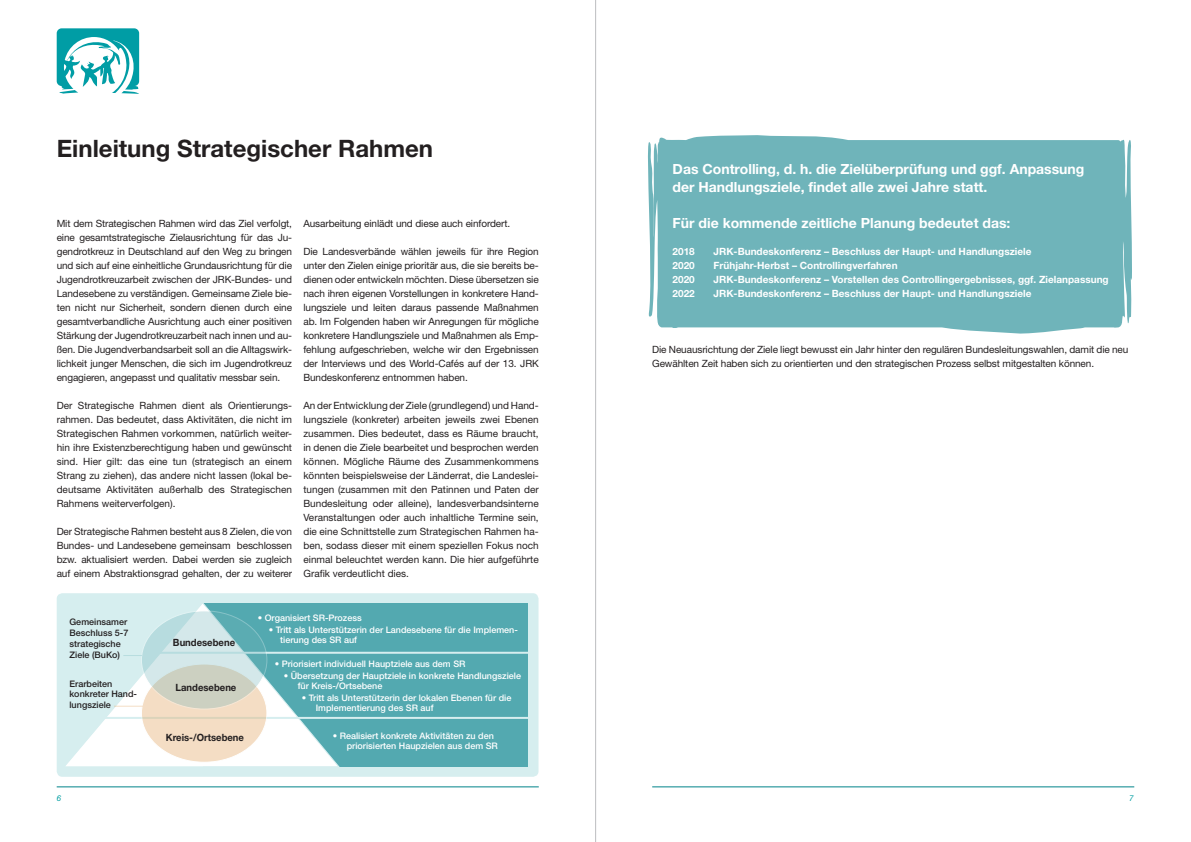
<style>
.page{position:relative;width:1191px;height:842px;background:#fff}
.page>*{position:absolute;margin:0;border:0;box-sizing:border-box;transform-origin:0 0}
.t1{font:700 24px "Helvetica Neue";color:#231f20}
.t2{font:700 14px/18px "Helvetica Neue";color:#fff}
.t3{font:10px/14px "Helvetica Neue";letter-spacing:-.01em;color:#231f20;text-align:justify}
.t4{font:700 10px "Helvetica Neue";color:#fff}
.t5{font:700 10px "Helvetica Neue";color:#231f20;scale:.95 1}
.t6{font:500 9px/10px "Helvetica Neue";color:#fff}
.t7{font:500 9px/10.8px "Helvetica Neue";color:#231f20}
.t8{font:italic 8px "Helvetica Neue";color:#009ea2}
</style>
<div class="page">
<svg style="left:57px;top:28px;width:82px;height:66px"></svg>
<svg style="left:648px;top:135px;width:484px;height:199px;background:#78b8be"></svg>
<hr style="left:57px;top:787px;width:482px;height:1px;background:#00848a">
<hr style="left:652px;top:787px;width:482px;height:1px;background:#00848a">
<div style="left:57px;top:593px;width:481px;height:184px;background:#d6eeef;border-radius:6px"></div>
<div style="left:203px;top:603px;width:325px;height:164px;background:#53a9b0"></div>
<svg style="left:66px;top:603px;width:275px;height:164px"></svg>
<hr style="left:90px;top:652px;width:442px;height:2px;background:#d6eeef">
<hr style="left:93px;top:717px;width:441px;height:2px;background:#d6eeef">
<svg style="left:141px;top:664px;width:126px;height:98px;background:#f3ddc4"></svg>
<svg style="left:141px;top:611px;width:126px;height:98px"></svg>
<svg style="left:123px;top:655px;width:19px;height:1px"></svg>
<svg style="left:114px;top:706px;width:29px;height:1px"></svg>
<hr style="left:595px;top:0;width:1px;height:842px;background:#bcbdc0">
<h1 class="t1" style="left:57px;top:133px;width:378px">Einleitung Strategischer Rahmen</h1>
<p class="t3" style="left:57px;top:216px;width:237px">Mit dem Strategischen Rahmen wird das Ziel verfolgt, eine gesamtstrategische Zielausrichtung für das Ju&shy;gendrotkreuz in Deutschland auf den Weg zu bringen und sich auf eine einheitliche Grundausrichtung für die Jugendrotkreuzarbeit zwischen der JRK-Bundes- und Landesebene zu verständigen. Gemeinsame Ziele bie&shy;ten nicht nur Sicherheit, sondern dienen durch eine gesamtverbandliche Ausrichtung auch einer positiven Stärkung der Jugendrotkreuzarbeit nach innen und au&shy;ßen. Die Jugendverbandsarbeit soll an die Alltagswirk&shy;lichkeit junger Menschen, die sich im Jugendrotkreuz engagieren, angepasst und qualitativ messbar sein.</p>
<p class="t3" style="left:57px;top:398px;width:237px">Der Strategische Rahmen dient als Orientierungs&shy;rahmen. Das bedeutet, dass Aktivitäten, die nicht im Strategischen Rahmen vorkommen, natürlich weiter&shy;hin ihre Existenzberechtigung haben und gewünscht sind. Hier gilt: das eine tun (strategisch an einem Strang zu ziehen), das andere nicht lassen (lokal be&shy;deutsame Aktivitäten außerhalb des Strategischen Rahmens weiterverfolgen).</p>
<p class="t3" style="left:57px;top:524px;width:237px">Der Strategische Rahmen besteht aus 8 Zielen, die von Bundes- und Landesebene gemeinsam beschlossen bzw. aktualisiert werden. Dabei werden sie zugleich auf einem Abstraktionsgrad gehalten, der zu weiterer</p>
<p class="t3" style="left:303px;top:216px;width:208px">Ausarbeitung einlädt und diese auch einfordert.</p>
<p class="t3" style="left:303px;top:244px;width:237px">Die Landesverbände wählen jeweils für ihre Region unter den Zielen einige prioritär aus, die sie bereits be&shy;dienen oder entwickeln möchten. Diese übersetzen sie nach ihren eigenen Vorstellungen in konkretere Hand&shy;lungsziele und leiten daraus passende Maßnahmen ab. Im Folgenden haben wir Anregungen für mögliche konkretere Handlungsziele und Maßnahmen als Emp&shy;fehlung aufgeschrieben, welche wir den Ergebnissen der Interviews und des World-Cafés auf der 13. JRK Bundeskonferenz entnommen haben.</p>
<p class="t3" style="left:303px;top:398px;width:237px">An der Entwicklung der Ziele (grundlegend) und Hand&shy;lungsziele (konkreter) arbeiten jeweils zwei Ebenen zusammen. Dies bedeutet, dass es Räume braucht, in denen die Ziele bearbeitet und besprochen werden können. Mögliche Räume des Zusammenkommens könnten beispielsweise der Länderrat, die Landeslei&shy;tungen (zusammen mit den Patinnen und Paten der Bundesleitung oder alleine), landesverbandsinterne Veranstaltungen oder auch inhaltliche Termine sein, die eine Schnittstelle zum Strategischen Rahmen ha&shy;ben, sodass dieser mit einem speziellen Fokus noch einmal beleuchtet werden kann. Die hier aufgeführte Grafik verdeutlicht dies.</p>
<p class="t7" style="left:69px;top:617px;width:60px">Gemeinsamer<br>Beschluss 5-7 strategische<br>Ziele (BuKo)</p>
<p class="t7" style="left:69px;top:678px;width:69px">Erarbeiten konkreter Hand&shy;lungsziele</p>
<p class="t5" style="left:173px;top:636px;width:67px">Bundesebene</p>
<p class="t5" style="left:175px;top:681px;width:66px">Landesebene</p>
<p class="t5" style="left:166px;top:731px;width:84px">Kreis-/Ortsebene</p>
<p class="t6" style="left:258px;top:612px;width:106px">• Organisiert SR-Prozess</p>
<p class="t6" style="left:280px;top:624px;width:239px;text-indent:-12px">• Tritt als Unterstützerin der Landesebene für die Implemen&shy;tierung des SR auf</p>
<p class="t6" style="left:275px;top:658px;width:192px">• Priorisiert individuell Hauptziele aus dem SR</p>
<p class="t6" style="left:298px;top:670px;width:225px;text-indent:-14px">• Übersetzung der Hauptziele in konkrete Handlungsziele für Kreis-/Ortsebene</p>
<p class="t6" style="left:316px;top:692px;width:197px;text-indent:-14px">• Tritt als Unterstützerin der lokalen Ebenen für die<br>Implementierung des SR auf</p>
<p class="t6" style="left:347px;top:730px;width:153px;text-indent:-14px">• Realisiert konkrete Aktivitäten zu den priorisierten Haupzielen aus dem SR</p>
<h2 class="t2" style="left:672px;top:160px;width:413px">Das Controlling, d. h. die Zielüberprüfung und ggf. Anpassung der Handlungsziele, findet alle zwei Jahre statt.</h2>
<h2 class="t2" style="left:672px;top:214px;width:339px">Für die kommende zeitliche Planung bedeutet das:</h2>
<p class="t4" style="left:672px;top:245px;width:24px">2018</p>
<p class="t4" style="left:713px;top:245px;width:319px">JRK-Bundeskonferenz – Beschluss der Haupt- und Handlungsziele</p>
<p class="t4" style="left:672px;top:259px;width:24px">2020</p>
<p class="t4" style="left:713px;top:259px;width:185px">Frühjahr-Herbst – Controllingverfahren</p>
<p class="t4" style="left:672px;top:273px;width:24px">2020</p>
<p class="t4" style="left:713px;top:273px;width:396px">JRK-Bundeskonferenz – Vorstellen des Controllingergebnisses, ggf. Zielanpassung</p>
<p class="t4" style="left:672px;top:287px;width:24px">2022</p>
<p class="t4" style="left:713px;top:287px;width:319px">JRK-Bundeskonferenz – Beschluss der Haupt- und Handlungsziele</p>
<p class="t3" style="left:652px;top:342px;width:478px">Die Neuausrichtung der Ziele liegt bewusst ein Jahr hinter den regulären Bundesleitungswahlen, damit die neu<br>Gewählten Zeit haben sich zu orientierten und den strategischen Prozess selbst mitgestalten können.</p>
<p class="t8" style="left:57px;top:793px;width:6px">6</p>
<p class="t8" style="left:1129px;top:793px;width:6px">7</p>
</div>
